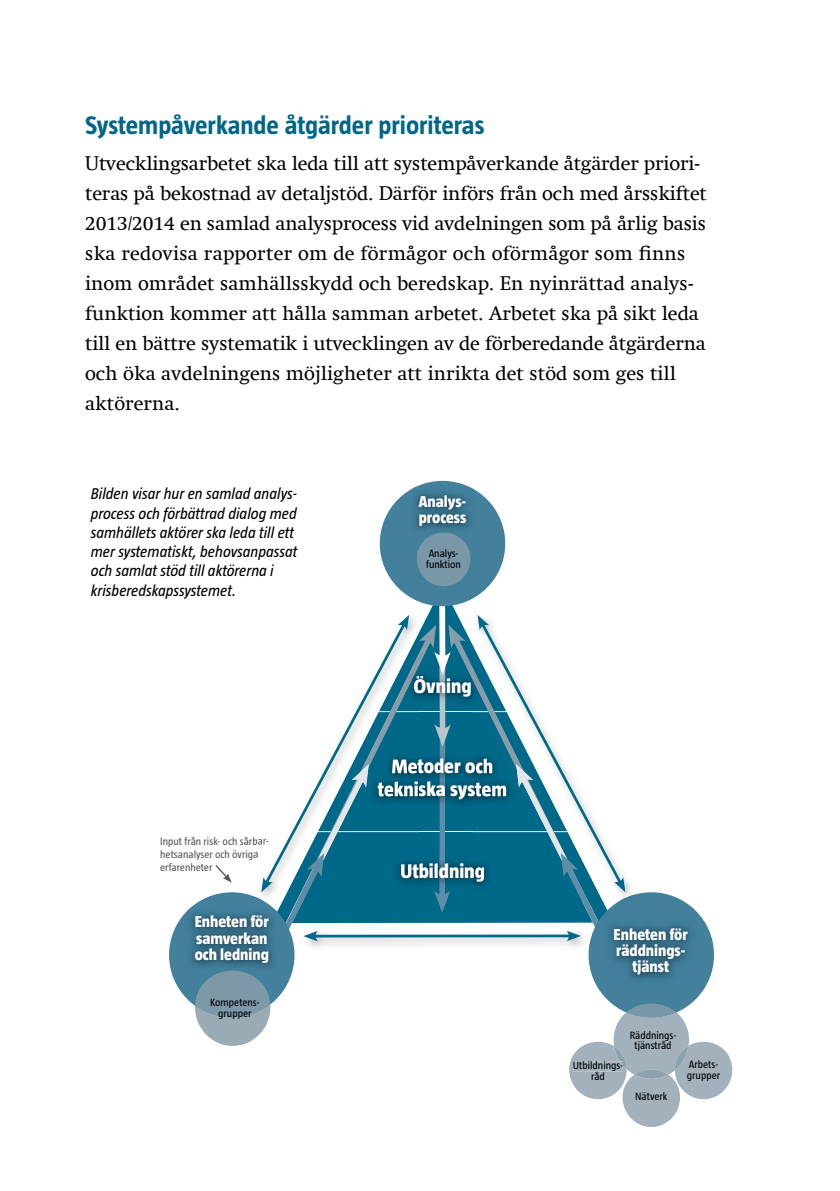
<style>
.page{position:relative;width:840px;height:1191px;background:#fff}
.page>*{position:absolute;margin:0;border:0;box-sizing:border-box;transform-origin:0 0}
.t1{font:700 26px "Taz";color:#006788}
.t2{font:800 20.2px "Taz";color:#fff}
.t3{font:20px/30px "Swift Com";letter-spacing:-.01em;color:#000}
.t4{font:800 16.2px/16.2px "Taz";color:#fff;text-align:justify}
.t5{font:italic 16px/19.2px "Taz";color:#000}
.t6{font:10.8px/10.8px "Taz";color:#000;text-align:center}
.t7{font:10.8px/13px "Taz";color:#58585a}
</style>
<div class="page">
<svg style="left:215px;top:865px;width:17px;height:17px"></svg>
<div style="left:169px;top:892px;width:125px;height:125px;background:#42809c;border-radius:50%"></div>
<img style="left:187px;top:907px;width:85px;height:61px">
<svg style="left:195px;top:970px;width:75px;height:76px"></svg>
<svg style="left:588px;top:892px;width:125px;height:125px;background:#3c7690"></svg>
<svg style="left:569px;top:1003px;width:162px;height:124px"></svg>
<svg style="left:634px;top:1069px;width:34px;height:9px"></svg>
<div style="left:379px;top:481px;width:126px;height:125px;background:#42809c;border-radius:50%"></div>
<img style="left:411px;top:487px;width:62px;height:46px">
<div style="left:416px;top:533px;width:54px;height:53px;background:#7a97a7;border-radius:26px"></div>
<img style="left:409px;top:653px;width:9px;height:248px">
<img style="left:409px;top:668px;width:8px;height:24px">
<img style="left:414px;top:676px;width:4px;height:21px">
<img style="left:625px;top:894px;width:10px;height:4px">
<hr style="left:312px;top:934px;width:259px;height:3px;background:#006888">
<svg style="left:418px;top:543px;width:207px;height:407px"></svg>
<svg style="left:256px;top:615px;width:153px;height:348px"></svg>
<h1 class="t1" style="left:85px;top:111px;width:401px">Systempåverkande åtgärder prioriteras</h1>
<p class="t3" style="left:85px;top:148px;width:623px">Utvecklingsarbetet ska leda till att systempåverkande åtgärder priori&shy;teras på bekostnad av detaljstöd. Därför införs från och med årsskiftet 2013/2014 en samlad analysprocess vid avdelningen som på årlig basis ska redovisa rapporter om de förmågor och oförmågor som finns inom området samhällsskydd och beredskap. En nyinrättad analys&shy;funktion kommer att hålla samman arbetet. Arbetet ska på sikt leda till en bättre systematik i utvecklingen av de förberedande åtgärderna och öka avdelningens möjligheter att inrikta det stöd som ges till aktörerna.</p>
<p class="t5" style="left:91px;top:484px;width:208px">Bilden visar hur en samlad analys&shy;process och förbättrad dialog med samhällets aktörer ska leda till ett mer systematiskt, behovsanpassat och samlat stöd till aktörerna i krisberedskapssystemet.</p>
<p class="t7" style="left:160px;top:834px;width:110px">Input från risk- och sårbar&shy;hetsanalyser och övriga erfarenheter</p>
<p class="t4" style="left:194px;top:914px;width:76px">Enheten för samverkan och ledning</p>
<p class="t6" style="left:210px;top:997px;width:51px">Kompetens&shy;grupper</p>
<p class="t4" style="left:418px;top:493px;width:49px">Analys&shy;process</p>
<p class="t6" style="left:426px;top:548px;width:36px;text-align:left">Analys&shy;funktion</p>
<p class="t2" style="left:413px;top:676px;width:60px">Övning</p>
<p class="t2" style="left:391px;top:756px;width:103px">Metoder och</p>
<p class="t2" style="left:400px;top:860px;width:86px">Utbildning</p>
<p class="t4" style="left:613px;top:926px;width:76px;text-align:center">Enheten för räddnings&shy;tjänst</p>
<p class="t6" style="left:629px;top:1029px;width:48px">Räddnings&shy;tjänstråd</p>
<p class="t6" style="left:572px;top:1060px;width:52px">Utbildnings&shy;råd</p>
<p class="t6" style="left:634px;top:1091px;width:34px">Nätverk</p>
<p class="t6" style="left:686px;top:1058px;width:35px;text-align:left">Arbets&shy;grupper</p>
</div>
